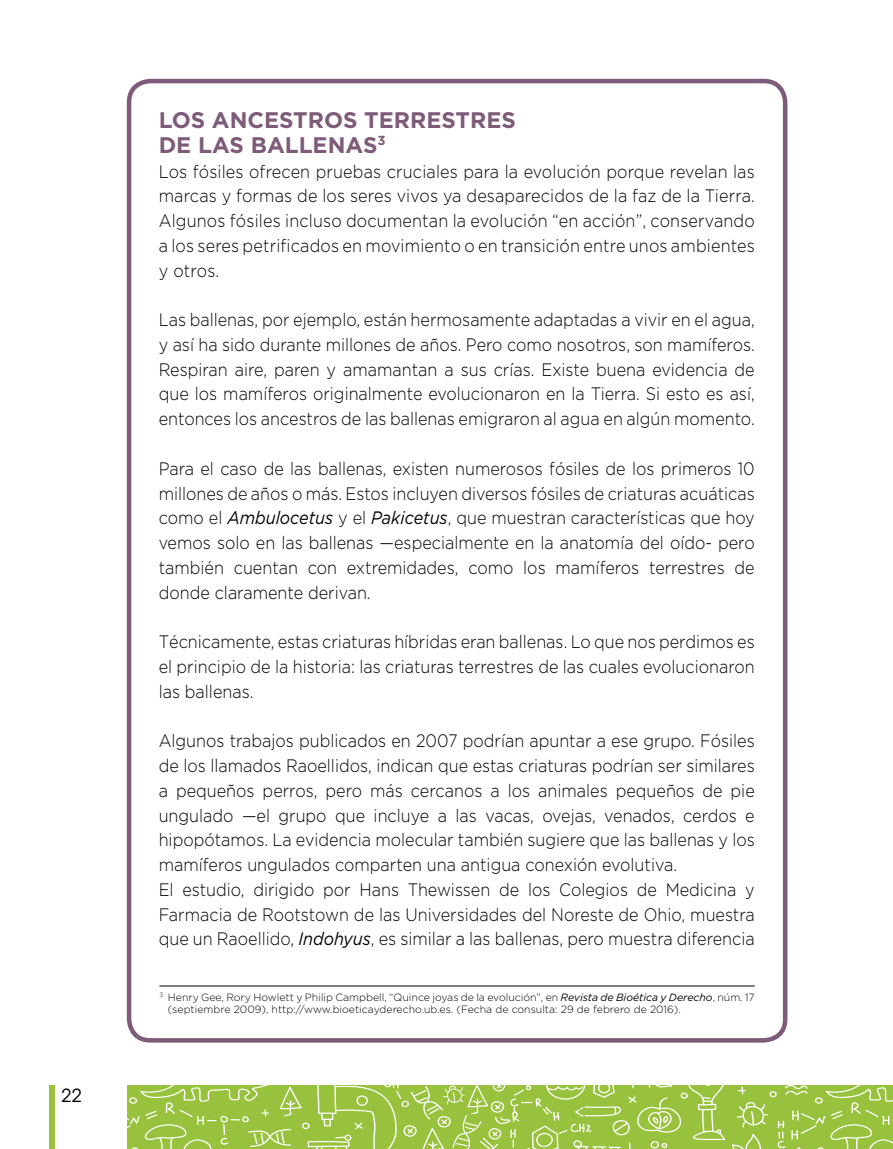
<style>
.page{position:relative;width:893px;height:1149px;background:#fff}
.page>*{position:absolute;margin:0;border:0;box-sizing:border-box;transform-origin:0 0}
.t1{font:700 22.5px/24.8px "Gotham";color:#7e5b78}
.t2{font:300 18px/24.8px "Gotham";color:#000;text-align:justify;scale:.9 1}
.t3{font:18px "ITC Avant Garde Std";color:#000}
.t4{font:300 10.5px/12px "Gotham";color:#000}
.s1{font-weight:400;font-style:italic}
</style>
<div class="page">
<div style="left:50px;top:1084px;width:5px;height:64px;background:#98c23d"></div>
<svg style="left:128px;top:1085px;width:765px;height:63px;background:#a3c852"></svg>
<div style="left:127px;top:79px;width:660px;height:963px;border:4px solid #7e5b78;border-radius:21px"></div>
<hr style="left:159px;top:985px;width:596px;height:1px;background:#000">
<p class="t3" style="left:61px;top:1084px;width:22px">22</p>
<p class="t1" style="left:159px;top:107px;width:359px">LOS ANCESTROS TERRESTRES<br>DE LAS BALLENAS<sup>3</sup></p>
<p class="t2" style="left:159px;top:158px;width:664px">Los fósiles ofrecen pruebas cruciales para la evolución porque revelan las marcas y formas de los seres vivos ya desaparecidos de la faz de la Tierra.<br>Algunos fósiles incluso documentan la evolución “en acción”, conservando a los seres petrificados en movimiento o en transición entre unos ambientes y otros.</p>
<p class="t2" style="left:159px;top:307px;width:664px">Las ballenas, por ejemplo, están hermosamente adaptadas a vivir en el agua, y así ha sido durante millones de años. Pero como nosotros, son mamíferos.<br>Respiran aire, paren y amamantan a sus crías. Existe buena evidencia de que los mamíferos originalmente evolucionaron en la Tierra. Si esto es así, entonces los ancestros de las ballenas emigraron al agua en algún momento.</p>
<p class="t2" style="left:159px;top:455px;width:664px">Para el caso de las ballenas, existen numerosos fósiles de los primeros 10 millones de años o más. Estos incluyen diversos fósiles de criaturas acuáticas como el <span class="s1">Ambulocetus</span> y el <span class="s1">Pakicetus</span>, que muestran características que hoy vemos solo en las ballenas —especialmente en la anatomía del oído- pero también cuentan con extremidades, como los mamíferos terrestres de donde claramente derivan.</p>
<p class="t2" style="left:159px;top:629px;width:664px">Técnicamente, estas criaturas híbridas eran ballenas. Lo que nos perdimos es el principio de la historia: las criaturas terrestres de las cuales evolucionaron las ballenas.</p>
<p class="t2" style="left:159px;top:728px;width:664px;text-align:left">Algunos trabajos publicados en 2007 podrían apuntar a ese grupo. Fósiles de los llamados Raoellidos, indican que estas criaturas podrían ser similares a pequeños perros, pero más cercanos a los animales pequeños de pie ungulado —el grupo que incluye a las vacas, ovejas, venados, cerdos e hipopótamos. La evidencia molecular también sugiere que las ballenas y los mamíferos ungulados comparten una antigua conexión evolutiva.<br>El estudio, dirigido por Hans Thewissen de los Colegios de Medicina y Farmacia de Rootstown de las Universidades del Noreste de Ohio, muestra que un Raoellido, <span class="s1">Indohyus</span>, es similar a las ballenas, pero muestra diferencia</p>
<p class="t4" style="left:168px;top:990px;width:588px;text-indent:-9px"><sup>3</sup> Henry Gee, Rory Howlett y Philip Campbell, “Quince joyas de la evolución”, en <span class="s1">Revista de Bioética y Derecho</span>, núm. 17 (septiembre 2009), http://www.bioeticayderecho.ub.es. (Fecha de consulta: 29 de febrero de 2016).</p>
</div>
